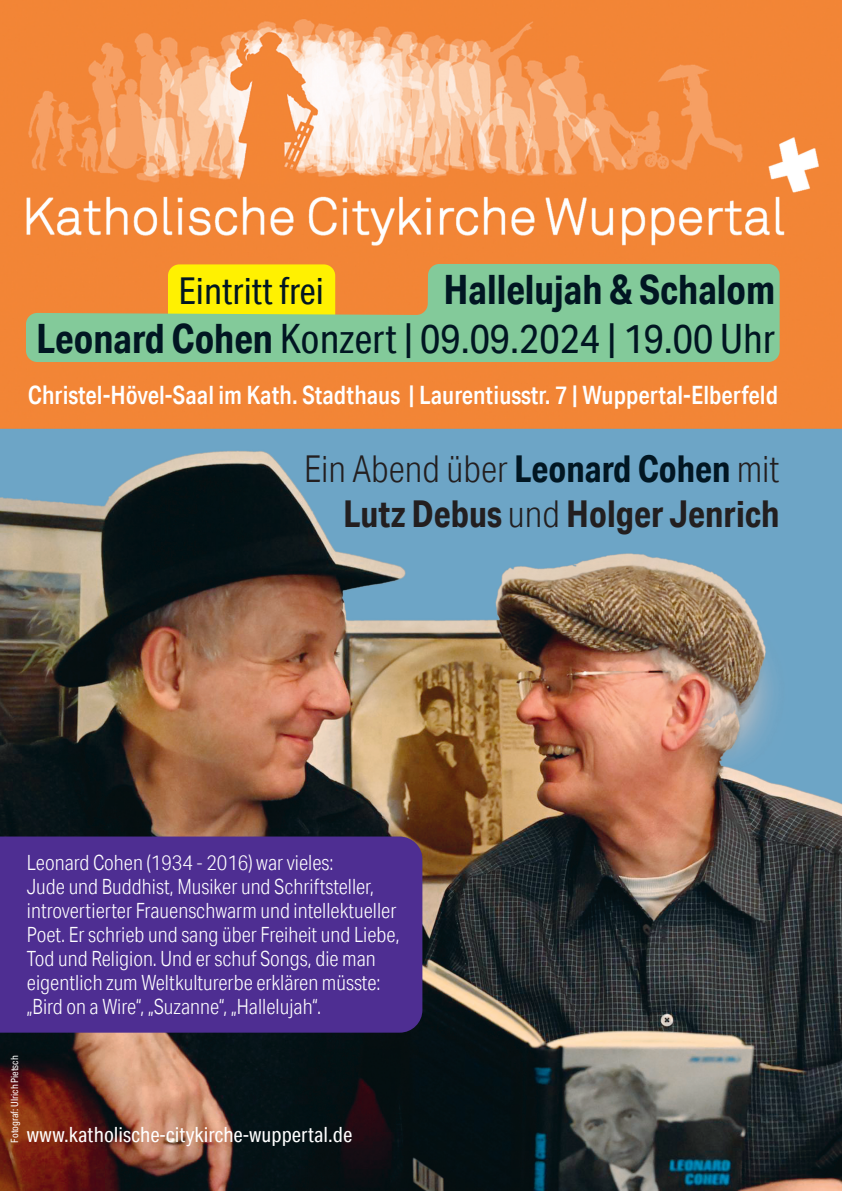
<style>
.page{position:relative;width:842px;height:1191px;background:#fff}
.page>*{position:absolute;margin:0;border:0;box-sizing:border-box;transform-origin:0 0}
.t1{font:700 40.5px/49px "Aktiv Grotesk Cd";color:#011622;text-align:right}
.t2{font:700 37px/45px "Aktiv Grotesk Cd";color:#231f20;text-align:right}
.t3{font:37px "Aktiv Grotesk Cd";color:#011622}
.t4{font:500 25.3px "Aktiv Grotesk Cd";color:#fff}
.t5{font:300 21px/24px "Aktiv Grotesk Cd";color:#fff}
.t6{font:21px "Aktiv Grotesk Cd";color:#fff}
.t7{font:10px "Aktiv Grotesk Cd";color:#fff}
.s1{font-weight:400}
.s2{font-weight:300}
.s3{color:#011622}
</style>
<div class="page">
<img style="left:0;top:0;width:842px;height:1191px">
<div style="left:0;top:836px;width:422px;height:196px;background:#4e2e92"></div>
<svg style="left:26px;top:264px;width:754px;height:98px;background:#a2c378"></svg>
<h1 class="t1" style="left:36px;top:265px;width:741px">Hallelujah &amp; Schalom<br>Leonard Cohen <span class="s1">Konzert | 09.09.2024 | 19.00 Uhr</span></h1>
<p class="t4" style="left:28px;top:379px;width:752px">Christel-Hövel-Saal im Kath. Stadthaus | Laurentiusstr. 7 | Wuppertal-Elberfeld</p>
<h2 class="t3" style="left:178px;top:269px;width:147px">Eintritt frei</h2>
<h2 class="t2" style="left:304px;top:446px;width:477px"><span class="s2">Ein Abend über</span> <span class="s3">Leonard Cohen</span> <span class="s2">mit<br></span>Lutz Debus <span class="s2">und</span> Holger Jenrich</h2>
<p class="t5" style="left:27px;top:850px;width:374px">Leonard Cohen (1934 - 2016) war vieles:<br>Jude und Buddhist, Musiker und Schriftsteller, introvertierter Frauenschwarm und intellektueller Poet. Er schrieb und sang über Freiheit und Liebe, Tod und Religion. Und er schuf Songs, die man eigentlich zum Weltkulturerbe erklären müsste: „Bird on a Wire“, „Suzanne“, „Hallelujah“.</p>
<p class="t7" style="left:9px;top:1142px;width:88px;rotate:-90deg">Fotograf: Ulrich Pietsch</p>
<p class="t6" style="left:27px;top:1121px;width:327px">www.katholische-citykirche-wuppertal.de</p>
</div>
